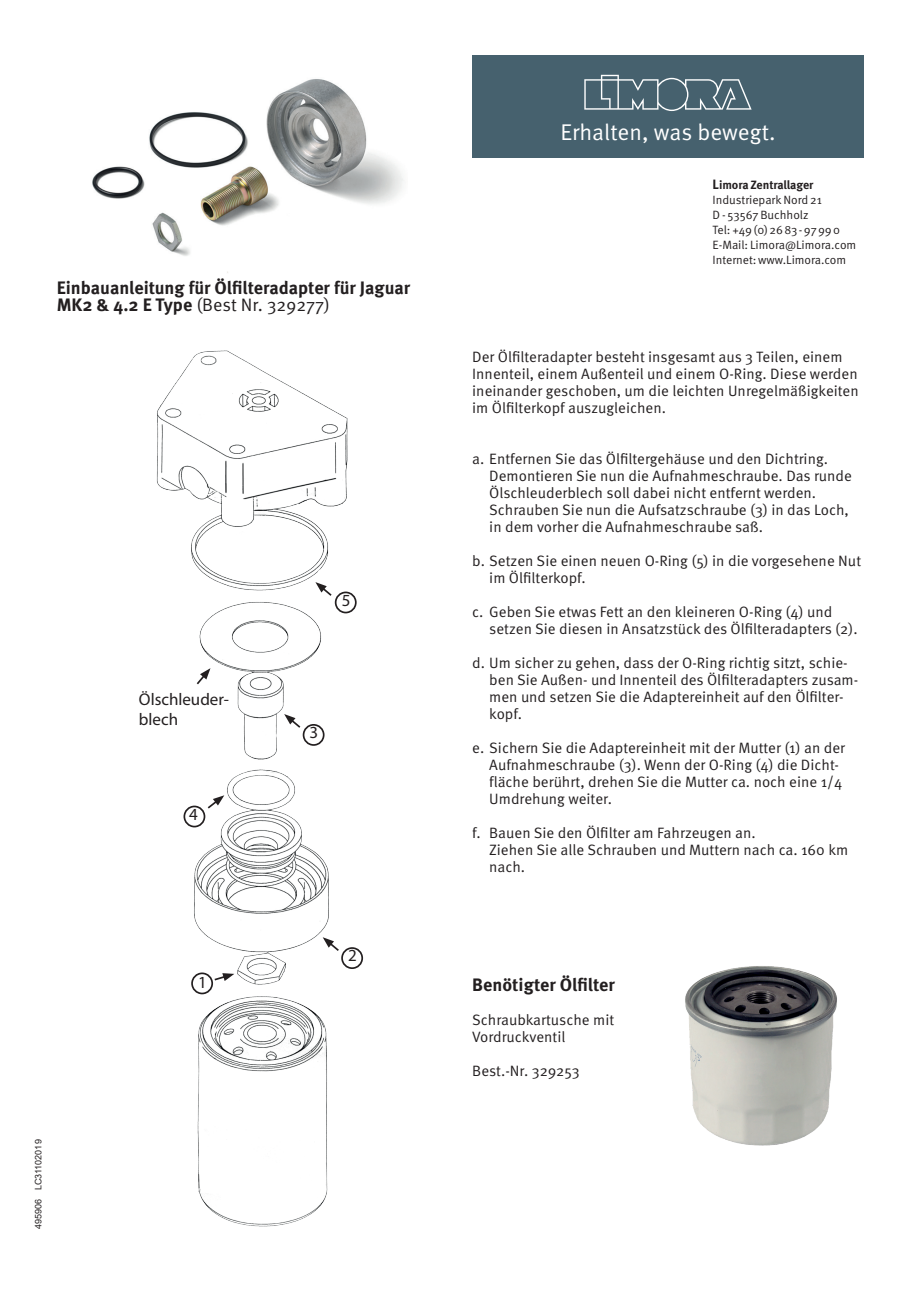
<style>
.page{position:relative;width:919px;height:1289px;background:#fff}
.page>*{position:absolute;margin:0;border:0;box-sizing:border-box;transform-origin:0 0}
.t1{font:22.8px "Meta Pro Norm";color:#fff}
.Überschrift_Werbeblock{font:700 18px/17px "Meta Pro";color:#231f20}
._3_Text_links{font:16.95px/20.4px "Myriad Pro";color:#231f20}
.Grundschrift_Werbeblock_EINZUG{font:15px/17px "Meta Pro Norm";color:#231f20}
.Grundschrift_Werbeblock{font:15px/17px "Meta Pro Norm";color:#231f20}
.t2{font:12px/15px "Meta Pro Norm";letter-spacing:-.005em;color:#231f20}
.t3{font:9px "Arial";color:#231f20}
.s1{font-family:"Meta Pro Norm";font-weight:400}
.s2{font-family:"Meta Pro";font-weight:700;font-size:13.5px}
.s3{font-family:"Meta Pro";font-weight:700}
</style>
<div class="page">
<div style="left:472px;top:55px;width:391px;height:103px;background:#46616e"></div>
<svg style="left:584px;top:75px;width:167px;height:36px"></svg>
<img style="left:685px;top:966px;width:152px;height:180px">
<img style="left:92px;top:79px;width:312px;height:194px">
<img style="left:156px;top:351px;width:192px;height:875px">
<svg style="left:195px;top:668px;width:15px;height:18px"></svg>
<svg style="left:206px;top:795px;width:18px;height:15px"></svg>
<svg style="left:213px;top:973px;width:21px;height:8px"></svg>
<svg style="left:315px;top:582px;width:18px;height:15px"></svg>
<svg style="left:284px;top:714px;width:18px;height:15px"></svg>
<svg style="left:322px;top:937px;width:19px;height:15px"></svg>
<div style="left:335px;top:591px;width:21px;height:22px;border:2px solid #231f20;border-radius:50%"></div>
<div style="left:303px;top:724px;width:21px;height:21px;border:2px solid #231f20;border-radius:50%"></div>
<div style="left:341px;top:947px;width:22px;height:22px;border:2px solid #231f20;border-radius:50%"></div>
<div style="left:183px;top:805px;width:22px;height:22px;border:2px solid #231f20;border-radius:50%"></div>
<div style="left:191px;top:972px;width:22px;height:22px;border:2px solid #231f20;border-radius:50%"></div>
<p class="Überschrift_Werbeblock" style="left:57px;top:278px;width:355px">Einbauanleitung für Ölfilteradapter für Jaguar<br>MK2 &amp; 4.2 E Type <span class="s1">(Best Nr. 329277)</span></p>
<p class="t3" style="left:32px;top:1229px;width:91px;rotate:-90deg">495906 LC31102019</p>
<p class="_3_Text_links" style="left:139px;top:688px;width:92px">Ölschleuder&shy;blech</p>
<p class="_3_Text_links" style="left:189px;top:803px;width:10px">4</p>
<p class="_3_Text_links" style="left:198px;top:971px;width:10px">1</p>
<p class="_3_Text_links" style="left:342px;top:589px;width:10px">5</p>
<p class="_3_Text_links" style="left:309px;top:722px;width:10px">3</p>
<p class="_3_Text_links" style="left:348px;top:945px;width:10px">2</p>
<p class="t1" style="left:560px;top:114px;width:217px">Erhalten, was bewegt.</p>
<p class="t2" style="left:712px;top:176px;width:145px"><span class="s2">L</span><span class="s3">imora Zentrallager<br></span>Industriepark Nord 21<br>D - 53567 Buchholz<br>Tel: +49(0)2683- 97 99 0<br>E-Mail: Limora@Limora.com<br>Internet: www.Limora.com</p>
<p class="Grundschrift_Werbeblock" style="left:472px;top:347px;width:388px">Der Ölfilteradapter besteht insgesamt aus 3 Teilen, einem Innenteil, einem Außenteil und einem O-Ring. Diese werden ineinander geschoben, um die leichten Unregelmäßigkeiten im Ölfilterkopf auszugleichen.</p>
<p class="Grundschrift_Werbeblock_EINZUG" style="left:489px;top:449px;width:364px;text-indent:-17px">a. Entfernen Sie das Ölfiltergehäuse und den Dichtring.<br>Demontieren Sie nun die Aufnahmeschraube. Das runde Ölschleuderblech soll dabei nicht entfernt werden.<br>Schrauben Sie nun die Aufsatzschraube (3) in das Loch, in dem vorher die Aufnahmeschraube saß.</p>
<p class="Grundschrift_Werbeblock_EINZUG" style="left:489px;top:551px;width:373px;text-indent:-17px">b. Setzen Sie einen neuen O-Ring (5) in die vorgesehene Nut im Ölfilterkopf.</p>
<p class="Grundschrift_Werbeblock_EINZUG" style="left:489px;top:602px;width:370px;text-indent:-17px">c. Geben Sie etwas Fett an den kleineren O-Ring (4) und setzen Sie diesen in Ansatzstück des Ölfilteradapters (2).</p>
<p class="Grundschrift_Werbeblock_EINZUG" style="left:489px;top:653px;width:370px;text-indent:-17px">d. Um sicher zu gehen, dass der O-Ring richtig sitzt, schie&shy;ben Sie Außen- und Innenteil des Ölfilteradapters zusam&shy;men und setzen Sie die Adaptereinheit auf den Ölfilter&shy;kopf.</p>
<p class="Grundschrift_Werbeblock_EINZUG" style="left:489px;top:738px;width:357px;text-indent:-17px">e. Sichern Sie die Adaptereinheit mit der Mutter (1) an der Aufnahmeschraube (3). Wenn der O-Ring (4) die Dicht&shy;fläche berührt, drehen Sie die Mutter ca. noch eine 1/4<br>Umdrehung weiter.</p>
<p class="Grundschrift_Werbeblock_EINZUG" style="left:489px;top:823px;width:360px;text-indent:-17px">f. Bauen Sie den Ölfilter am Fahrzeugen an.<br>Ziehen Sie alle Schrauben und Muttern nach ca. 160 km nach.</p>
<p class="Überschrift_Werbeblock" style="left:472px;top:975px;width:144px">Benötigter Ölfilter</p>
<p class="Grundschrift_Werbeblock" style="left:472px;top:1010px;width:143px">Schraubkartusche mit<br>Vordruckventil</p>
<p class="Grundschrift_Werbeblock" style="left:472px;top:1061px;width:109px">Best.-Nr. 329253</p>
</div>
